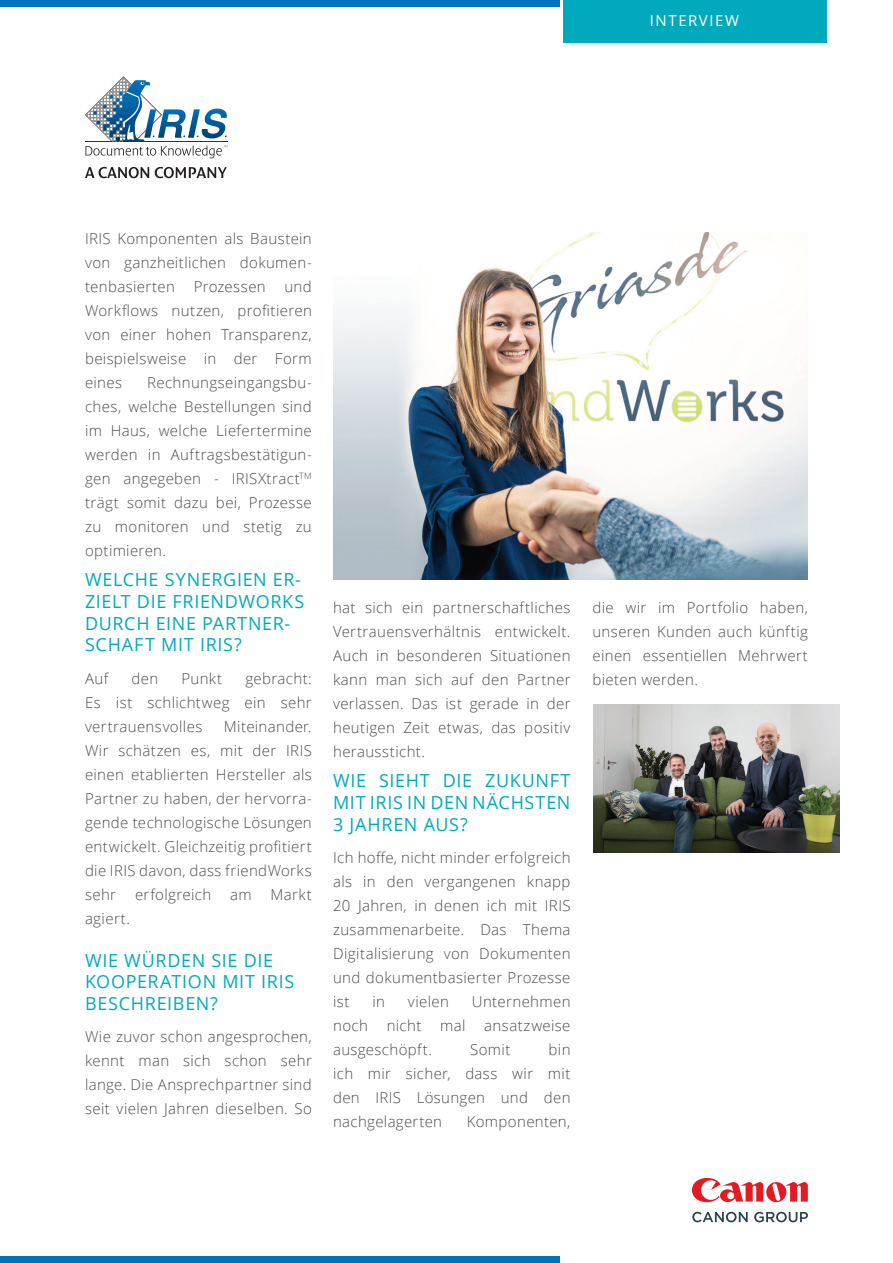
<style>
.page{position:relative;width:893px;height:1263px;background:#fff}
.page>*{position:absolute;margin:0;border:0;box-sizing:border-box;transform-origin:0 0}
.t1{font:18px/21.6px "Open Sans";letter-spacing:.035em;color:#00aabc}
.t2{font:300 15px/24px "Open Sans";letter-spacing:.025em;color:#4b4c4d;text-align:justify}
.t3{font:15px "Open Sans";letter-spacing:.105em;color:#fff}
</style>
<div class="page">
<svg style="left:692px;top:1212px;width:56px;height:10px"></svg>
<svg style="left:754px;top:1212px;width:54px;height:10px"></svg>
<svg style="left:692px;top:1178px;width:116px;height:24px"></svg>
<svg style="left:85px;top:77px;width:142px;height:81px"></svg>
<svg style="left:85px;top:167px;width:64px;height:11px"></svg>
<svg style="left:155px;top:167px;width:72px;height:11px"></svg>
<div style="left:0;top:1256px;width:560px;height:7px;background:#0072bc"></div>
<div style="left:563px;top:0;width:263px;height:43px;background:#00aabc"></div>
<div style="left:0;top:0;width:560px;height:6px;background:#0072bc"></div>
<img style="left:593px;top:704px;width:246px;height:148px">
<img style="left:334px;top:233px;width:474px;height:347px">
<p class="t3" style="left:650px;top:10px;width:91px">INTERVIEW</p>
<p class="t2" style="left:85px;top:226px;width:228px">IRIS Komponenten als Baustein von ganzheitlichen dokumen&shy;tenbasierten Prozessen und Workflows nutzen, profitieren von einer hohen Transparenz, beispielsweise in der Form eines</p>
<p class="t2" style="left:85px;top:370px;width:228px;text-indent:62px">Rechnungseingangsbu&shy;ches, welche Bestellungen sind im Haus, welche Liefertermine werden in Auftragsbestätigun&shy;gen angegeben - IRISXtract<sup>TM </sup>trägt somit dazu bei, Prozesse zu monitoren und stetig zu optimieren.</p>
<p class="t1" style="left:85px;top:569px;width:221px">WELCHE SYNERGIEN ER-<br>ZIELT DIE FRIENDWORKS<br>DURCH EINE PARTNER-<br>SCHAFT MIT IRIS?</p>
<p class="t2" style="left:85px;top:666px;width:25px">Auf</p>
<p class="t2" style="left:132px;top:666px;width:28px">den</p>
<p class="t2" style="left:181px;top:666px;width:42px">Punkt</p>
<p class="t2" style="left:85px;top:666px;width:228px;text-indent:160px">gebracht:<br>Es ist schlichtweg ein sehr vertrauensvolles</p>
<p class="t2" style="left:85px;top:714px;width:228px;text-indent:139px">Miteinander.<br>Wir schätzen es, mit der IRIS einen etablierten Hersteller als Partner zu haben, der hervorra&shy;gende technologische Lösungen entwickelt. Gleichzeitig profitiert die IRIS davon, dass friendWorks sehr</p>
<p class="t2" style="left:135px;top:882px;width:78px">erfolgreich</p>
<p class="t2" style="left:230px;top:882px;width:23px">am</p>
<p class="t2" style="left:271px;top:882px;width:43px">Markt</p>
<p class="t2" style="left:85px;top:906px;width:47px">agiert.</p>
<p class="t1" style="left:85px;top:949px;width:211px">WIE WÜRDEN SIE DIE<br>KOOPERATION MIT IRIS<br>BESCHREIBEN?</p>
<p class="t2" style="left:85px;top:1024px;width:228px">Wie zuvor schon angesprochen, kennt man sich schon sehr lange. Die Ansprechpartner sind seit vielen Jahren dieselben. So</p>
<p class="t2" style="left:333px;top:595px;width:239px">hat sich ein partnerschaftliches Vertrauensverhältnis entwickelt.<br>Auch in besonderen Situationen kann man sich auf den Partner verlassen. Das ist gerade in der heutigen Zeit etwas, das positiv heraussticht.</p>
<p class="t1" style="left:333px;top:770px;width:239px;text-align:justify">WIE SIEHT DIE ZUKUNFT MIT IRIS IN DEN NÄCHSTEN 3 JAHREN AUS?</p>
<p class="t2" style="left:333px;top:845px;width:239px">Ich hoffe, nicht minder erfolgreich als in den vergangenen knapp 20 Jahren, in denen ich mit IRIS zusammenarbeite. Das Thema Digitalisierung von Dokumenten und dokumentbasierter Prozesse ist</p>
<p class="t2" style="left:372px;top:989px;width:14px">in</p>
<p class="t2" style="left:408px;top:989px;width:43px">vielen</p>
<p class="t2" style="left:472px;top:989px;width:100px">Unternehmen</p>
<p class="t2" style="left:333px;top:1013px;width:134px">noch nicht mal</p>
<p class="t2" style="left:484px;top:1013px;width:88px">ansatzweise</p>
<p class="t2" style="left:333px;top:1037px;width:100px">ausgeschöpft.</p>
<p class="t2" style="left:470px;top:1037px;width:42px">Somit</p>
<p class="t2" style="left:333px;top:1037px;width:239px;text-indent:216px">bin ich mir sicher, dass wir mit den IRIS Lösungen und den nachgelagerten</p>
<p class="t2" style="left:467px;top:1109px;width:105px">Komponenten,</p>
<p class="t2" style="left:592px;top:595px;width:217px">die wir im Portfolio haben, unseren Kunden auch künftig einen essentiellen Mehrwert bieten werden.</p>
</div>
